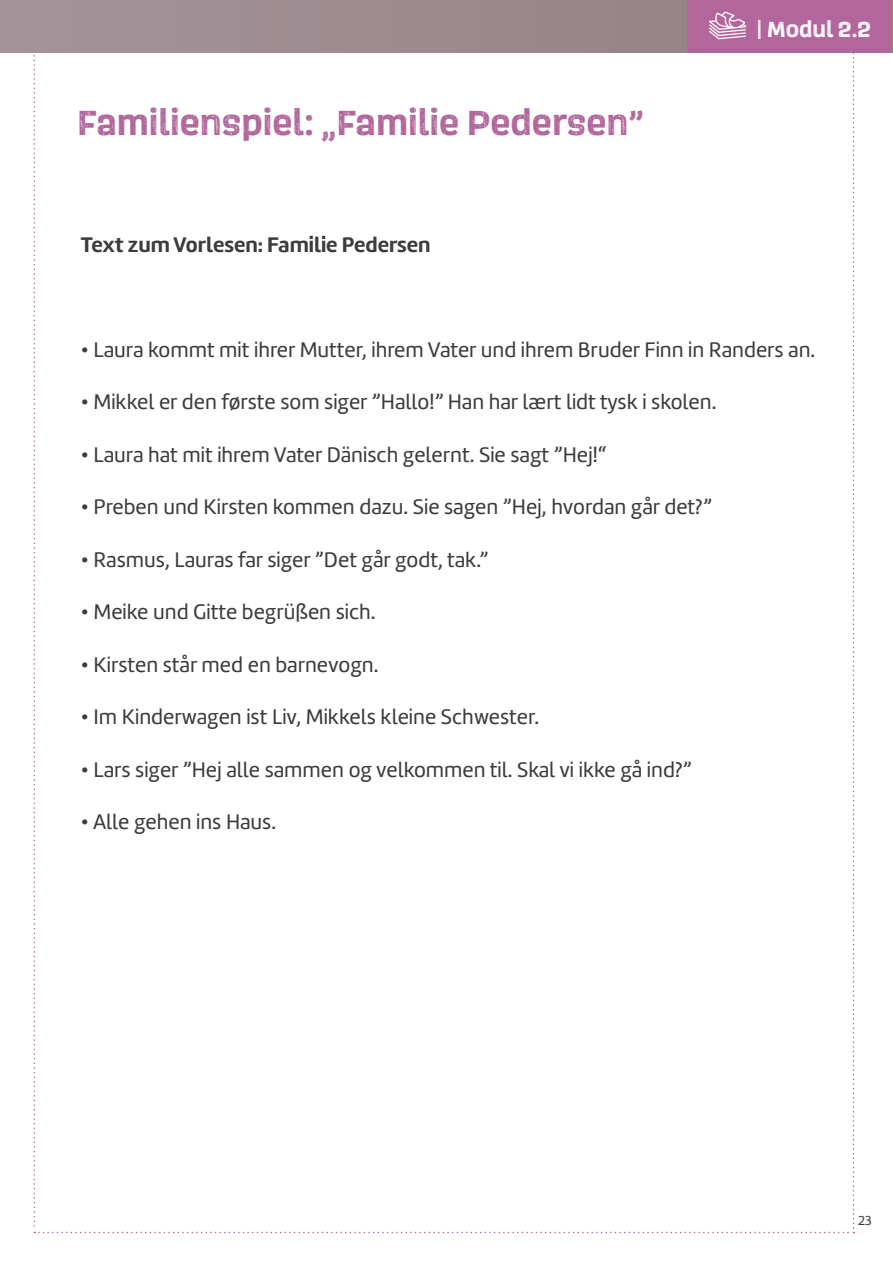
<style>
.page{position:relative;width:893px;height:1263px;background:#fff}
.page>*{position:absolute;margin:0;border:0;box-sizing:border-box;transform-origin:0 0}
.t1{font:700 36px "Scarlet Wood";color:#b2669c}
.t2{font:700 22.5px "Scarlet Wood";color:#fff}
.t3{font:21.9px "Marine";color:#3c3c3b}
.t4{font:700 21.9px "Marine";color:#3c3c3b}
.t5{font:13.5px "Marine";color:#3c3c3b}
</style>
<div class="page">
<div style="left:0;top:0;width:892px;height:52px;background:#9e8c91"></div>
<div style="left:687px;top:0;width:205px;height:52px;background:#b2669c"></div>
<h1 class="t1" style="left:77px;top:98px;width:568px">Familienspiel: „Familie Pedersen”</h1>
<p class="t4" style="left:81px;top:230px;width:351px">Text zum Vorlesen: Familie Pedersen</p>
<p class="t2" style="left:757px;top:14px;width:116px">| Modul 2.2</p>
<p class="t3" style="left:81px;top:335px;width:736px">• Laura kommt mit ihrer Mutter, ihrem Vater und ihrem Bruder Finn in Randers an.</p>
<p class="t3" style="left:81px;top:388px;width:637px">• Mikkel er den første som siger ”Hallo!” Han har lært lidt tysk i skolen.</p>
<p class="t3" style="left:81px;top:440px;width:527px">• Laura hat mit ihrem Vater Dänisch gelernt. Sie sagt ”Hej!“</p>
<p class="t3" style="left:81px;top:493px;width:633px">• Preben und Kirsten kommen dazu. Sie sagen ”Hej, hvordan går det?”</p>
<p class="t3" style="left:81px;top:545px;width:409px">• Rasmus, Lauras far siger ”Det går godt, tak.”</p>
<p class="t3" style="left:81px;top:598px;width:296px">• Meike und Gitte begrüßen sich.</p>
<p class="t3" style="left:81px;top:650px;width:299px">• Kirsten står med en barnevogn.</p>
<p class="t3" style="left:81px;top:703px;width:460px">• Im Kinderwagen ist Liv, Mikkels kleine Schwester.</p>
<p class="t3" style="left:81px;top:755px;width:612px">• Lars siger ”Hej alle sammen og velkommen til. Skal vi ikke gå ind?”</p>
<p class="t3" style="left:81px;top:808px;width:197px">• Alle gehen ins Haus.</p>
<p class="t5" style="left:858px;top:1212px;width:15px">23</p>
</div>
